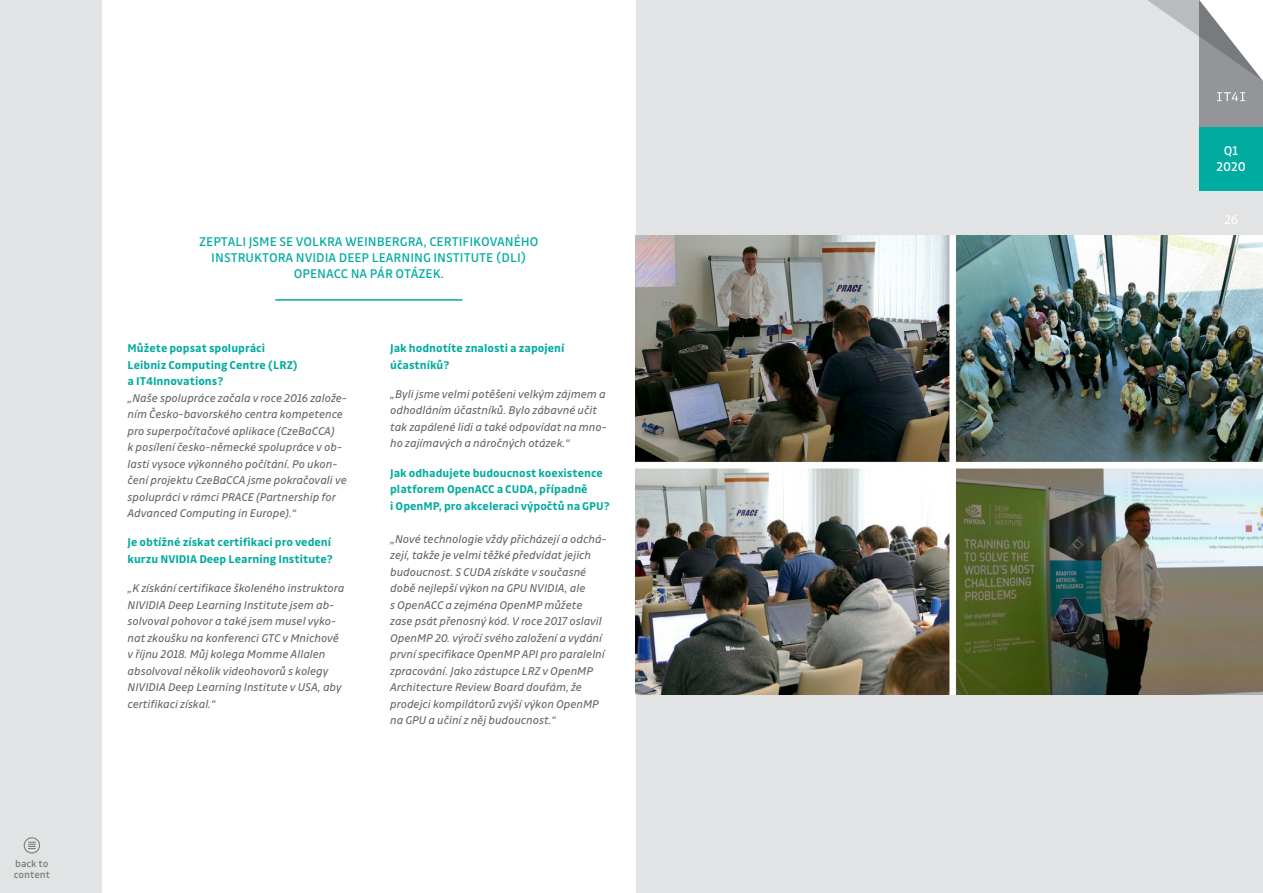
<style>
.page{position:relative;width:1263px;height:893px;background:#e2e3e4}
.page>*{position:absolute;margin:0;border:0;box-sizing:border-box;transform-origin:0 0}
.t1{font:13.5px "Drive";color:#00aca0}
.t2{font:13.5px/16.2px "Drive";color:#fff;text-align:center}
.t3{font:13.5px "Myriad Pro";color:#fff}
.t4{font:italic 12px/16.5px "Drive";color:#636466}
.t5{font:700 12px/16.5px "Drive";color:#00ab9e}
.t6{font:10.5px/10.5px "Drive";color:#747b6e}
</style>
<div class="page">
<div style="left:102px;top:0;width:534px;height:893px;background:#fff"></div>
<hr style="left:275px;top:299px;width:187px;height:2px;background:#00aca0">
<img style="left:636px;top:235px;width:627px;height:460px">
<div style="left:1199px;top:0;width:64px;height:128px;background:#939598"></div>
<svg style="left:1147px;top:0;width:116px;height:101px"></svg>
<div style="left:1199px;top:128px;width:64px;height:63px;background:#00aca0"></div>
<div style="left:24px;top:837px;width:16px;height:16px;border:1px solid #747b6e;border-radius:50%"></div>
<svg style="left:28px;top:842px;width:8px;height:7px"></svg>
<p class="t6" style="left:14px;top:858px;width:38px">BACK TO<br>CONTENT</p>
<p class="t1" style="left:199px;top:233px;width:15px">ZEPTALI</p>
<p class="t1" style="left:249px;top:233px;width:13px">JSME</p>
<p class="t1" style="left:279px;top:233px;width:33px">SE VOLKRA</p>
<p class="t1" style="left:345px;top:233px;width:20px">WEINBERGRA</p>
<p class="t1" style="left:423px;top:233px;width:14px">, CERTI</p>
<p class="t1" style="left:462px;top:233px;width:15px">FIKOVAN</p>
<p class="t1" style="left:514px;top:233px;width:16px">ÉHO</p>
<p class="t1" style="left:211px;top:249px;width:9px">INSTRUKTORA</p>
<p class="t1" style="left:296px;top:249px;width:60px">NVIDIA DEEP</p>
<p class="t1" style="left:372px;top:249px;width:16px">LEARNING</p>
<p class="t1" style="left:433px;top:249px;width:12px">INSTITUTE</p>
<p class="t1" style="left:496px;top:249px;width:32px">(DLI)</p>
<p class="t1" style="left:294px;top:266px;width:152px">OPEN ACC NA PÁR OTÁZEK.</p>
<p class="t5" style="left:128px;top:340px;width:172px">M ůžete popsat spolupráci<br>Leibniz Computing Centre (LRZ) a IT4Innovations?</p>
<p class="t4" style="left:128px;top:389px;width:221px">„Naše spolupráce začala v roce 2016 založe&shy;ním Česko-bavorského centra kompetence pro superpočítačové aplikace (CzeBaCCA)<br>k posílení česko-německé spolupráce v ob&shy;lasti vysoce výkonného počítání. Po ukon&shy;čení projektu CzeBaCCA jsme pokračovali ve spolupráci v rámci PRACE (Partnership for Advanced Computing in Europe).“</p>
<p class="t5" style="left:128px;top:534px;width:207px">Je obtížné získat certifikaci pro vedení kurzu NVIDIA Deep Learning Institute?</p>
<p class="t4" style="left:128px;top:580px;width:218px">„K získání certifikace školeného instruktora NIVIDIA Deep Learning Institute jsem ab&shy;solvoval pohovor a také jsem musel vyko&shy;nat zkoušku na konferenci GTC v Mnichově v říjnu 2018. Můj kolega Momme Allalen absolvoval několik videohovorů s kolegy NIVIDIA Deep Learning Institute v USA, aby certifikaci získal.“</p>
<p class="t5" style="left:390px;top:340px;width:176px">Jak hodnotíte znalosti a zapojení účastníků?</p>
<p class="t4" style="left:390px;top:386px;width:218px">„Byli jsme velmi potěšeni velkým zájmem a odhodláním účastníků. Bylo zábavné učit tak zapálené lidi a také odpovídat na mno&shy;ho zajímavých a náročných otázek.“</p>
<p class="t5" style="left:390px;top:464px;width:221px">Jak odhadujete budoucnost koexistence platforem OpenACC a CUDA, případně<br>i OpenMP, pro akceleraci výpočtů na GPU?</p>
<p class="t4" style="left:390px;top:530px;width:218px">„Nové technologie vždy přicházejí a odchá&shy;zejí, takže je velmi těžké předvídat jejich budoucnost. S CUDA získáte v současné době nejlepší výkon na GPU NVIDIA, ale<br>s OpenACC a zejména OpenMP můžete zase psát přenosný kód. V roce 2017 oslavil OpenMP 20. výročí svého založení a vydání první specifikace OpenMP API pro paralelní zpracování. Jako zástupce LRZ v OpenMP Architecture Review Board doufám, že prodejci kompilátorů zvýší výkon OpenMP na GPU a učiní z něj budoucnost.“</p>
<p class="t2" style="left:1216px;top:142px;width:31px">Q1<br>2020</p>
<p class="t3" style="left:1224px;top:211px;width:15px">26</p>
</div>
